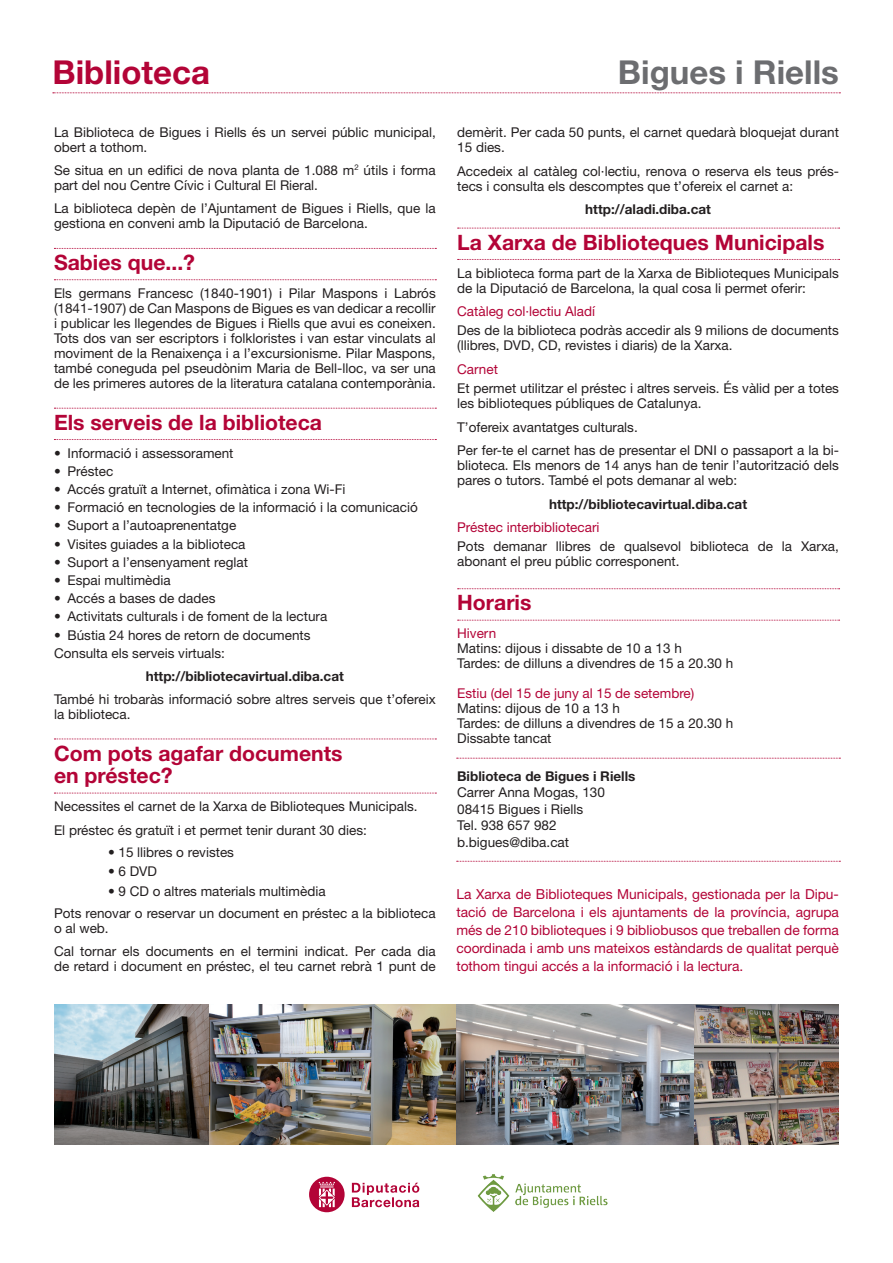
<style>
.page{position:relative;width:893px;height:1263px;background:#fff}
.page>*{position:absolute;margin:0;border:0;box-sizing:border-box;transform-origin:0 0}
.t1{font:700 33px "Helvetica Neue LT Std";color:#6c6d70}
.t2{font:700 33px "Helvetica Neue LT Std";color:#b30437}
.TITUL_AMB_FILETS{font:700 21.15px/22.6px "Helvetica Neue LT Std";color:#b30437}
.t3{font:13.8px/18px "Helvetica Neue LT Std";color:#b30437;text-align:justify}
.t4{font:13.5px/15px "Helvetica Neue LT Std";color:#231f20}
.t5{font:700 13.5px "Helvetica Neue LT Std";color:#231f20}
.t6{font:13.5px "Helvetica Neue LT Std";color:#b30437}
</style>
<div class="page">
<svg style="left:54px;top:248px;width:382px;height:1px"></svg>
<svg style="left:54px;top:279px;width:382px;height:1px"></svg>
<svg style="left:54px;top:408px;width:382px;height:1px"></svg>
<svg style="left:54px;top:439px;width:382px;height:1px"></svg>
<svg style="left:54px;top:739px;width:382px;height:1px"></svg>
<svg style="left:54px;top:793px;width:382px;height:1px"></svg>
<svg style="left:458px;top:228px;width:382px;height:1px"></svg>
<svg style="left:458px;top:259px;width:382px;height:1px"></svg>
<svg style="left:458px;top:588px;width:382px;height:1px"></svg>
<svg style="left:458px;top:620px;width:382px;height:1px"></svg>
<svg style="left:53px;top:92px;width:787px;height:1px"></svg>
<svg style="left:457px;top:758px;width:383px;height:1px"></svg>
<svg style="left:457px;top:861px;width:383px;height:1px"></svg>
<svg style="left:352px;top:1183px;width:67px;height:24px"></svg>
<svg style="left:309px;top:1177px;width:36px;height:35px"></svg>
<img style="left:54px;top:1004px;width:785px;height:140px">
<img style="left:477px;top:1174px;width:131px;height:38px">
<p class="t2" style="left:52px;top:52px;width:159px">Biblioteca</p>
<p class="t1" style="left:618px;top:52px;width:223px">Bigues i Riells</p>
<p class="t4" style="left:54px;top:125px;width:383px">La Biblioteca de Bigues i Riells és un servei públic municipal, obert a tothom.</p>
<p class="t4" style="left:54px;top:162px;width:383px">Se situa en un edifici de nova planta de 1.088 m<sup>2</sup> útils i forma part del nou Centre Cívic i Cultural El Rieral.</p>
<p class="t4" style="left:54px;top:201px;width:383px">La biblioteca depèn de l’Ajuntament de Bigues i Riells, que la gestiona en conveni amb la Diputació de Barcelona.</p>
<p class="TITUL_AMB_FILETS" style="left:54px;top:251px;width:143px">Sabies que...?</p>
<p class="t4" style="left:54px;top:285px;width:383px;text-align:justify">Els germans Francesc (1840-1901) i Pilar Maspons i Labrós (1841-1907) de Can Maspons de Bigues es van dedicar a recollir i publicar les llegendes de Bigues i Riells que avui es coneixen.<br>Tots dos van ser escriptors i folkloristes i van estar vinculats al moviment de la Renaixença i a l’excursionisme. Pilar Maspons, també coneguda pel pseudònim Maria de Bell-lloc, va ser una de les primeres autores de la literatura catalana contemporània.</p>
<p class="TITUL_AMB_FILETS" style="left:54px;top:410px;width:270px">Els serveis de la biblioteca</p>
<p class="t4" style="left:54px;top:445px;width:181px">• Informació i assessorament</p>
<p class="t4" style="left:54px;top:463px;width:61px">• Préstec</p>
<p class="t4" style="left:54px;top:482px;width:293px">• Accés gratuït a Internet, ofimàtica i zona Wi-Fi</p>
<p class="t4" style="left:54px;top:500px;width:365px">• Formació en tecnologies de la informació i la comunicació</p>
<p class="t4" style="left:54px;top:518px;width:184px">• Suport a l’autoaprenentatge</p>
<p class="t4" style="left:54px;top:536px;width:193px">• Visites guiades a la biblioteca</p>
<p class="t4" style="left:54px;top:554px;width:196px">• Suport a l’ensenyament reglat</p>
<p class="t4" style="left:54px;top:572px;width:118px">• Espai multimèdia</p>
<p class="t4" style="left:54px;top:591px;width:163px">• Accés a bases de dades</p>
<p class="t4" style="left:54px;top:609px;width:275px">• Activitats culturals i de foment de la lectura</p>
<p class="t4" style="left:54px;top:627px;width:258px">• Bústia 24 hores de retorn de documents</p>
<p class="t4" style="left:54px;top:645px;width:173px">Consulta els serveis virtuals:</p>
<p class="t5" style="left:146px;top:668px;width:199px">http://bibliotecavirtual.diba.cat</p>
<p class="t4" style="left:54px;top:691px;width:383px">També hi trobaràs informació sobre altres serveis que t’ofereix la biblioteca.</p>
<p class="TITUL_AMB_FILETS" style="left:54px;top:741px;width:290px">Com pots agafar documents en préstec?</p>
<p class="t4" style="left:54px;top:799px;width:365px">Necessites el carnet de la Xarxa de Biblioteques Municipals.</p>
<p class="t4" style="left:54px;top:822px;width:314px">El préstec és gratuït i et permet tenir durant 30 dies:</p>
<p class="t4" style="left:108px;top:845px;width:128px">• 15 llibres o revistes</p>
<p class="t4" style="left:108px;top:864px;width:51px">• 6 DVD</p>
<p class="t4" style="left:108px;top:883px;width:219px">• 9 CD o altres materials multimèdia</p>
<p class="t4" style="left:54px;top:906px;width:383px">Pots renovar o reservar un document en préstec a la biblioteca o al web.</p>
<p class="t4" style="left:54px;top:943px;width:383px">Cal tornar els documents en el termini indicat. Per cada dia de retard i document en préstec, el teu carnet rebrà 1 punt de</p>
<p class="t4" style="left:457px;top:125px;width:383px">demèrit. Per cada 50 punts, el carnet quedarà bloquejat durant<br>15 dies.</p>
<p class="t4" style="left:457px;top:163px;width:383px">Accedeix al catàleg col·lectiu, renova o reserva els teus prés&shy;tecs i consulta els descomptes que t’ofereix el carnet a:</p>
<p class="t5" style="left:585px;top:201px;width:127px">http://aladi.diba.cat</p>
<p class="TITUL_AMB_FILETS" style="left:457px;top:230px;width:369px">La Xarxa de Biblioteques Municipals</p>
<p class="t4" style="left:457px;top:265px;width:383px">La biblioteca forma part de la Xarxa de Biblioteques Municipals de la Diputació de Barcelona, la qual cosa li permet oferir:</p>
<p class="t6" style="left:457px;top:303px;width:139px">Catàleg col·lectiu Aladí</p>
<p class="t4" style="left:457px;top:323px;width:383px">Des de la biblioteca podràs accedir als 9 milions de documents (llibres, DVD, CD, revistes i diaris) de la Xarxa.</p>
<p class="t6" style="left:457px;top:361px;width:42px">Carnet</p>
<p class="t4" style="left:457px;top:381px;width:383px">Et permet utilitzar el préstec i altres serveis. És vàlid per a totes les biblioteques públiques de Catalunya.</p>
<p class="t4" style="left:457px;top:419px;width:182px">T’ofereix avantatges culturals.</p>
<p class="t4" style="left:457px;top:443px;width:383px;text-align:justify">Per fer-te el carnet has de presentar el DNI o passaport a la bi&shy;blioteca. Els menors de 14 anys han de tenir l’autorització dels pares o tutors. També el pots demanar al web:</p>
<p class="t5" style="left:549px;top:495px;width:199px">http://bibliotecavirtual.diba.cat</p>
<p class="t6" style="left:457px;top:519px;width:144px">Préstec interbibliotecari</p>
<p class="t4" style="left:457px;top:539px;width:383px">Pots demanar llibres de qualsevol biblioteca de la Xarxa, abonant el preu públic corresponent.</p>
<p class="TITUL_AMB_FILETS" style="left:457px;top:591px;width:76px">Horaris</p>
<p class="t6" style="left:457px;top:625px;width:40px">Hivern</p>
<p class="t4" style="left:457px;top:641px;width:226px">Matins: dijous i dissabte de 10 a 13 h</p>
<p class="t4" style="left:457px;top:656px;width:278px">Tardes: de dilluns a divendres de 15 a 20.30 h</p>
<p class="t6" style="left:457px;top:685px;width:239px">Estiu (del 15 de juny al 15 de setembre)</p>
<p class="t4" style="left:457px;top:701px;width:164px">Matins: dijous de 10 a 13 h</p>
<p class="t4" style="left:457px;top:716px;width:278px">Tardes: de dilluns a divendres de 15 a 20.30 h</p>
<p class="t4" style="left:457px;top:731px;width:96px">Dissabte tancat</p>
<p class="t5" style="left:457px;top:767px;width:180px">Biblioteca de Bigues i Riells</p>
<p class="t4" style="left:457px;top:785px;width:149px">Carrer Anna Mogas, 130</p>
<p class="t4" style="left:457px;top:801px;width:128px">08415 Bigues i Riells</p>
<p class="t4" style="left:457px;top:818px;width:101px">Tel. 938 657 982</p>
<p class="t4" style="left:457px;top:834px;width:114px">b.bigues@diba.cat</p>
<p class="t3" style="left:456px;top:884px;width:384px">La Xarxa de Biblioteques Municipals, gestionada per la Dipu&shy;tació de Barcelona i els ajuntaments de la província, agrupa més de 210 biblioteques i 9 bibliobusos que treballen de forma coordinada i amb uns mateixos estàndards de qualitat perquè tothom tingui accés a la informació i la lectura.</p>
</div>
